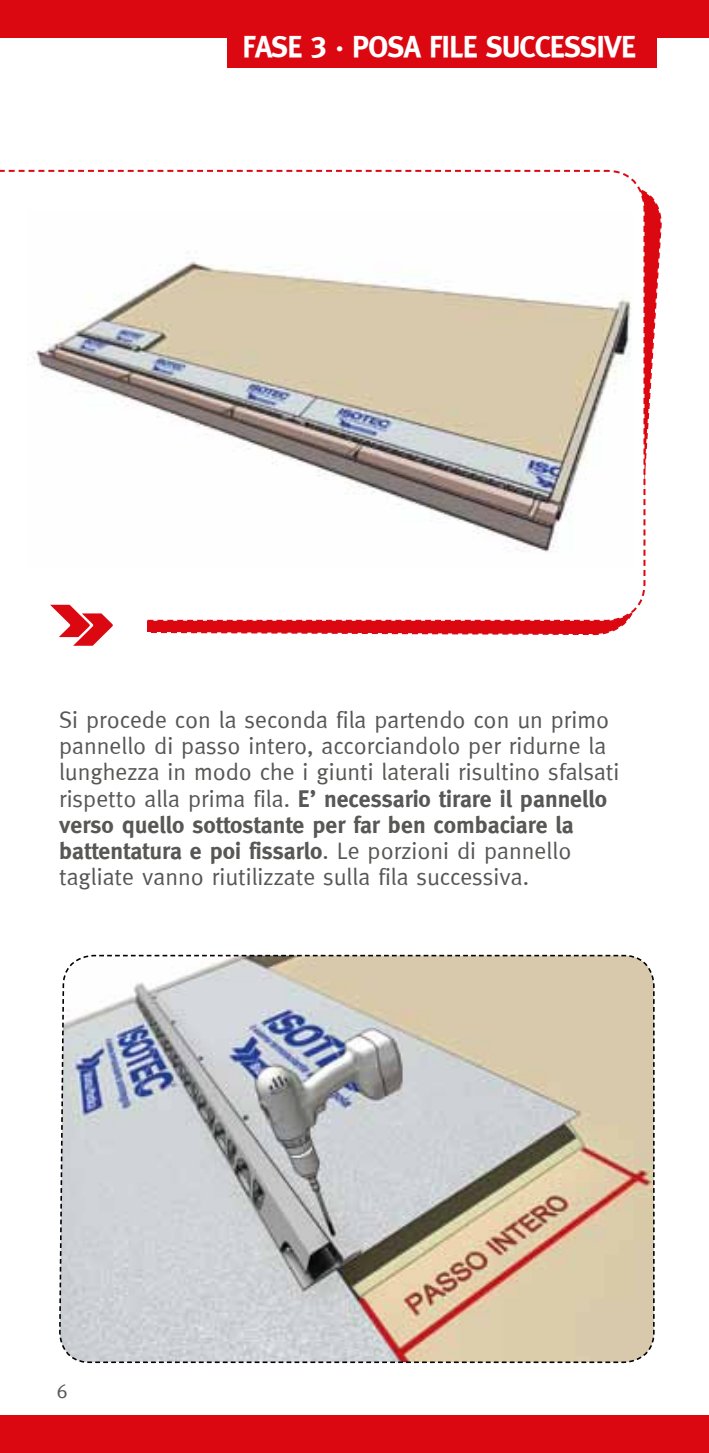
<style>
.page{position:relative;width:709px;height:1453px;background:#fff}
.page>*{position:absolute;margin:0;border:0;box-sizing:border-box;transform-origin:0 0}
.t1{font:30px "Meta Bold Caps";letter-spacing:-.03em;color:#fff}
.t2{font:23.75px/26.2px "Meta Normal";color:#575756}
.t3{font:700 23.75px/26.2px "Meta";color:#575756}
.t4{font:20px "Meta Normal";color:#575756}
.s1{font-family:"Meta Normal";font-weight:400}
</style>
<div class="page">
<div style="left:0;top:0;width:709px;height:37px;background:#db0812"></div>
<div style="left:0;top:1416px;width:709px;height:37px;background:#db0812"></div>
<img style="left:59px;top:954px;width:596px;height:410px">
<svg style="left:0;top:169px;width:662px;height:477px"></svg>
<div style="left:228px;top:21px;width:429px;height:46px;background:#db0812"></div>
<p class="t1" style="left:242px;top:29px;width:395px">FASE 3 · POSA FILE SUCCESSIVE</p>
<p class="t2" style="left:59px;top:706px;width:562px">Si procede con la seconda fila partendo con un primo pannello di passo intero, accorciandolo per ridurne la lunghezza in modo che i giunti laterali risultino sfalsati</p>
<p class="t3" style="left:59px;top:785px;width:549px"><span class="s1">rispetto alla prima fila.</span> E’ necessario tirare il pannello verso quello sottostante per far ben combaciare la battentatura e poi fissarlo<span class="s1">. Le porzioni di pannello</span></p>
<p class="t2" style="left:59px;top:864px;width:471px">tagliate vanno riutilizzate sulla fila successiva.</p>
<p class="t4" style="left:57px;top:1379px;width:12px">6</p>
</div>
